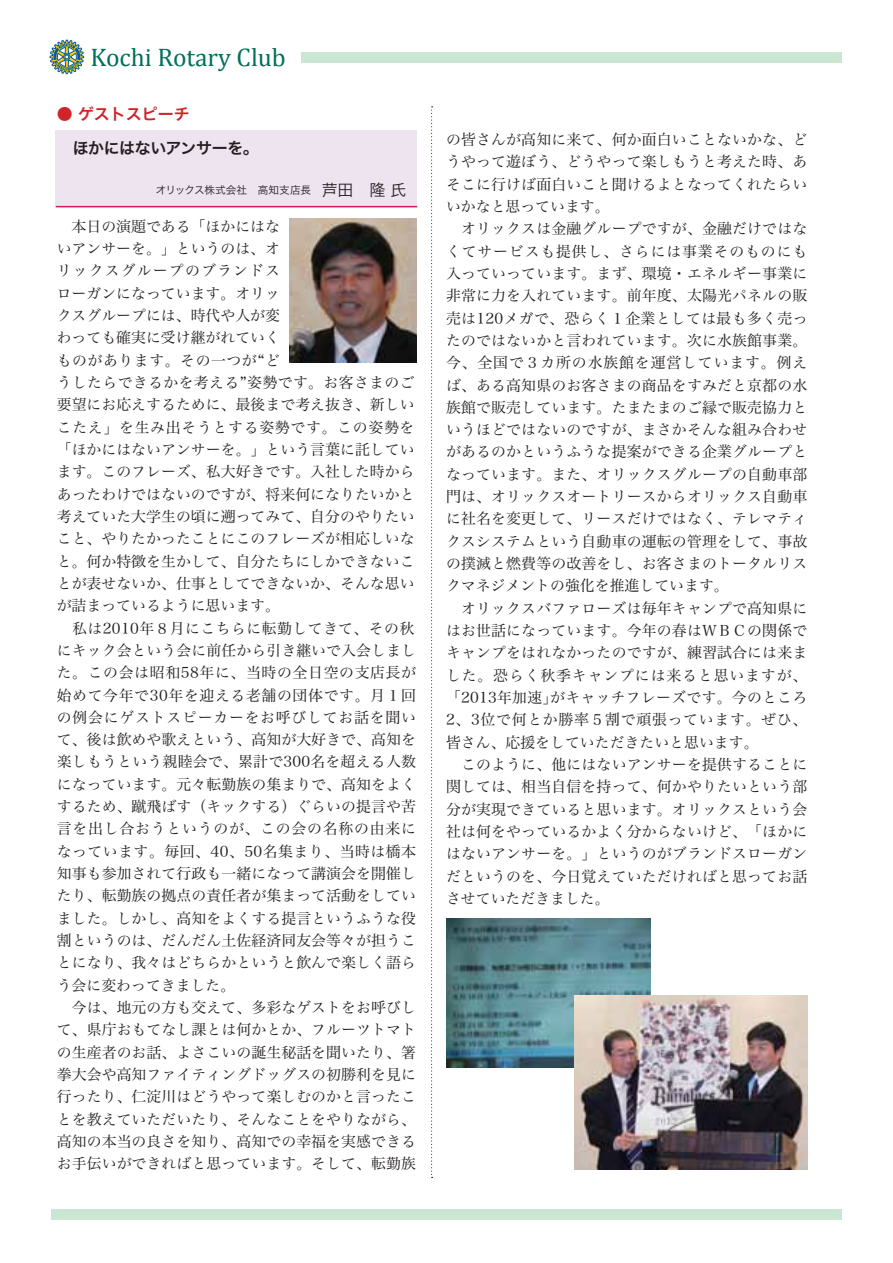
<style>
.page{position:relative;width:893px;height:1263px;background:#fff}
.page>*{position:absolute;margin:0;border:0;box-sizing:border-box;transform-origin:0 0}
.t1{font:25.5px "Cambria";color:#01715b}
.t2{font:15.9px "Hira Kaku Pro W6";letter-spacing:-.025em;color:#231f20}
.t3{font:15.9px "Hira Kaku Pro W6";color:#d1232a}
.t4{font:14.85px/22.4px "Hira Min Pro W3";letter-spacing:.01em;color:#231f20}
.t5{font:10.65px "Hira Kaku Pro W3";letter-spacing:-.01em;color:#231f20}
.s1{font-size:15.9px}
</style>
<div class="page">
<svg style="left:50px;top:39px;width:34px;height:36px"></svg>
<div style="left:51px;top:1209px;width:791px;height:10px;background:#cbe6d3"></div>
<div style="left:302px;top:52px;width:540px;height:11px;background:#cbe6d3"></div>
<div style="left:56px;top:130px;width:361px;height:77px;background:#eee4f0"></div>
<hr style="left:56px;top:206px;width:361px;height:1px;background:#d31b5c">
<img style="left:289px;top:218px;width:128px;height:145px">
<svg style="left:431px;top:106px;width:2px;height:1072px"></svg>
<img style="left:446px;top:918px;width:205px;height:149px">
<img style="left:574px;top:995px;width:234px;height:174px">
<h1 class="t1" style="left:91px;top:42px;width:197px">Kochi Rotary Club</h1>
<p class="t3" style="left:57px;top:100px;width:134px">● ゲストスピーチ</p>
<p class="t2" style="left:57px;top:134px;width:203px">　ほかにはないアンサーを。</p>
<p class="t5" style="left:156px;top:181px;width:252px">オリックス株式会社　高知支店長　<span class="s1">芦田　隆 氏</span></p>
<p class="t4" style="left:57px;top:214px;width:361px">　本日の演題である「ほかにはな<br>いアンサーを。」というのは、オ<br>リックスグループのブランドス<br>ローガンになっています。オリッ<br>クスグループには、時代や人が変<br>わっても確実に受け継がれていく<br>ものがあります。その一つが“ど<br>うしたらできるかを考える”姿勢です。お客さまのご要望にお応えするために、最後まで考え抜き、新しいこたえ」を生み出そうとする姿勢です。この姿勢を「ほかにはないアンサーを。」という言葉に託しています。このフレーズ、私大好きです。入社した時からあったわけではないのですが、将来何になりたいかと考えていた大学生の頃に遡ってみて、自分のやりたいこと、やりたかったことにこのフレーズが相応しいなと。何か特徴を生かして、自分たちにしかできないことが表せないか、仕事としてできないか、そんな思いが詰まっているように思います。<br>　私は2010年８月にこちらに転勤してきて、その秋にキック会という会に前任から引き継いで入会しました。この会は昭和58年に、当時の全日空の支店長が始めて今年で30年を迎える老舗の団体です。月１回の例会にゲストスピーカーをお呼びしてお話を聞いて、後は飲めや歌えという、高知が大好きで、高知を楽しもうという親睦会で、累計で300名を超える人数になっています。元々転勤族の集まりで、高知をよくするため、蹴飛ばす（キックする）ぐらいの提言や苦言を出し合おうというのが、この会の名称の由来になっています。毎回、40、50名集まり、当時は橋本知事も参加されて行政も一緒になって講演会を開催したり、転勤族の拠点の責任者が集まって活動をしていました。しかし、高知をよくする提言というふうな役割というのは、だんだん土佐経済同友会等々が担うことになり、我々はどちらかというと飲んで楽しく語らう会に変わってきました。<br>　今は、地元の方も交えて、多彩なゲストをお呼びして、県庁おもてなし課とは何かとか、フルーツトマトの生産者のお話、よさこいの誕生秘話を聞いたり、箸拳大会や高知ファイティングドッグスの初勝利を見に行ったり、仁淀川はどうやって楽しむのかと言ったことを教えていただいたり、そんなことをやりながら、高知の本当の良さを知り、高知での幸福を実感できるお手伝いができればと思っています。そして、転勤族</p>
<p class="t4" style="left:446px;top:127px;width:363px">の皆さんが高知に来て、何か面白いことないかな、どうやって遊ぼう、どうやって楽しもうと考えた時、あそこに行けば面白いこと聞けるよとなってくれたらいいかなと思っています。<br>　オリックスは金融グループですが、金融だけではなくてサービスも提供し、さらには事業そのものにも入っていっています。まず、環境・エネルギー事業に非常に力を入れています。前年度、太陽光パネルの販売は120メガで、恐らく１企業としては最も多く売ったのではないかと言われています。次に水族館事業。今、全国で３カ所の水族館を運営しています。例えば、ある高知県のお客さまの商品をすみだと京都の水族館で販売しています。たまたまのご縁で販売協力というほどではないのですが、まさかそんな組み合わせがあるのかというふうな提案ができる企業グループとなっています。また、オリックスグループの自動車部門は、オリックスオートリースからオリックス自動車に社名を変更して、リースだけではなく、テレマティクスシステムという自動車の運転の管理をして、事故の撲滅と燃費等の改善をし、お客さまのトータルリスクマネジメントの強化を推進しています。<br>　オリックスバファローズは毎年キャンプで高知県にはお世話になっています。今年の春はＷＢＣの関係でキャンプをはれなかったのですが、練習試合には来ました。恐らく秋季キャンプには来ると思いますが、「2013年加速」がキャッチフレーズです。今のところ<br>2、3位で何とか勝率５割で頑張っています。ぜひ、皆さん、応援をしていただきたいと思います。<br>　このように、他にはないアンサーを提供することに関しては、相当自信を持って、何かやりたいという部分が実現できていると思います。オリックスという会社は何をやっているかよく分からないけど、「ほかにはないアンサーを。」というのがブランドスローガンだというのを、今日覚えていただければと思ってお話させていただきました。</p>
</div>
